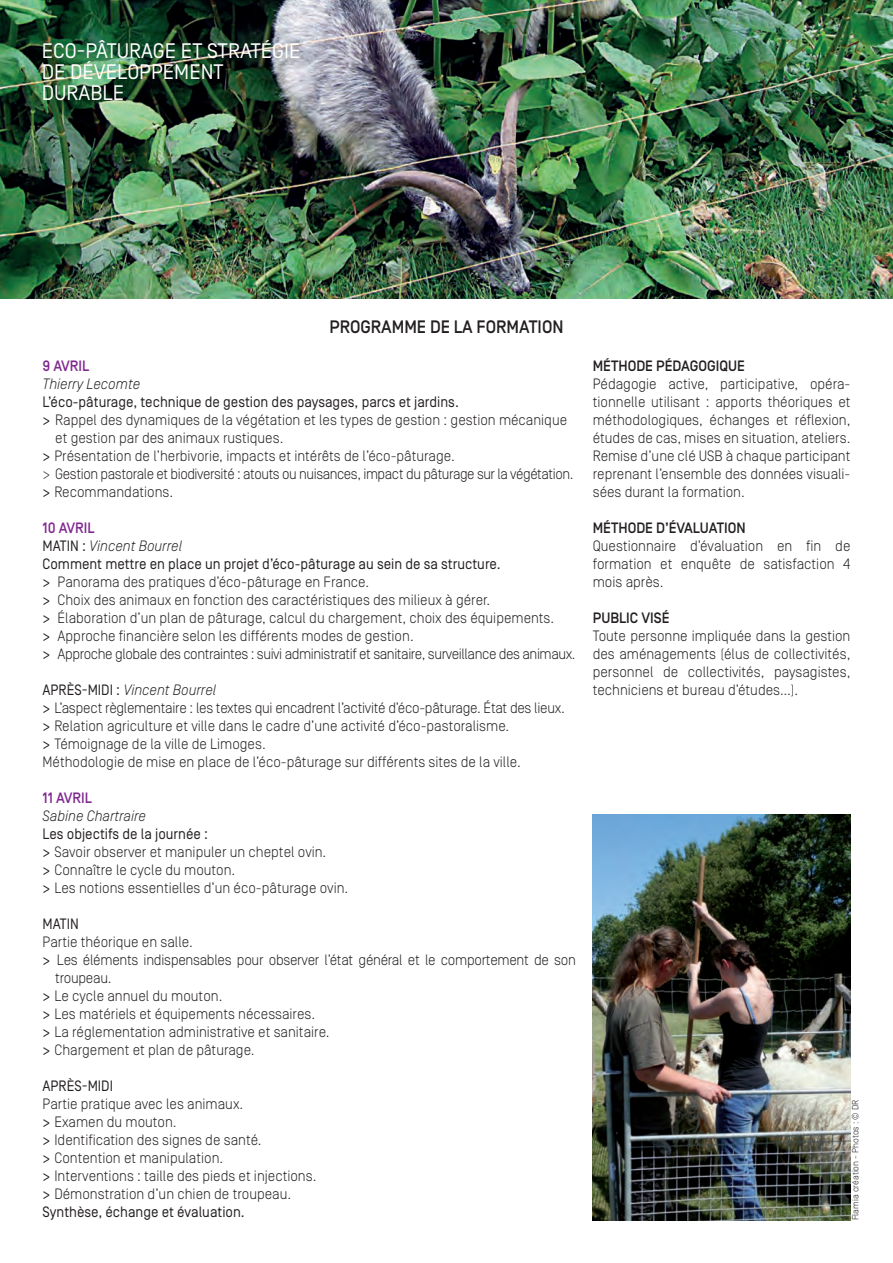
<style>
.page{position:relative;width:893px;height:1263px;background:#fff}
.page>*{position:absolute;margin:0;border:0;box-sizing:border-box;transform-origin:0 0}
.t1{font:21px/21px "Simplon BP Regular";color:#fff}
.t2{font:500 18px "Simplon BP";color:#231f20;scale:.95 1}
.Bodie{font:300 15px/18px "Simplon BP";color:#231f20;text-align:justify;scale:.95 1}
.Bodie-2{font:15px "Simplon BP Regular";color:#231f20;scale:.95 1}
.Bodie-3{font:300 15px "Simplon BP";letter-spacing:-.03em;color:#231f20;scale:.95 1}
.Bodie-4{font:300 15px/18px "Simplon BP";letter-spacing:-.02em;color:#231f20;scale:.95 1}
.Bodie-5{font:italic 300 15px "Simplon BP";color:#231f20;scale:.95 1}
.Bodie-6{font:500 15px "Simplon BP";color:#231f20;scale:.95 1}
.Bodie-7{font:500 15px "Simplon BP";color:#802990;scale:.95 1}
.Bodie-8{font:300 9px "Simplon BP";color:#231f20}
.s1{font-family:"Simplon BP Regular";font-weight:400}
.s2{font-family:"Simplon BP Regular";font-weight:400;font-style:normal}
</style>
<div class="page">
<img style="left:0;top:0;width:893px;height:298px">
<img style="left:593px;top:814px;width:257px;height:406px">
<p class="t1" style="left:42px;top:40px;width:260px">ECO-PÂTURAGE ET STRATÉGIE<br>DE DÉVELOPPEMENT<br>DURABLE</p>
<p class="t2" style="left:329px;top:316px;width:248px">PROGRAMME DE LA FORMATION</p>
<p class="Bodie-7" style="left:43px;top:357px;width:51px">9 AVRIL</p>
<p class="Bodie-5" style="left:43px;top:375px;width:104px">Thierry Lecomte</p>
<p class="Bodie-2" style="left:43px;top:393px;width:440px">L’éco-pâturage, technique de gestion des paysages, parcs et jardins.</p>
<p class="Bodie" style="left:55px;top:411px;width:540px;text-indent:-13px"><span class="s1">&gt;</span> Rappel des dynamiques de la végétation et les types de gestion : gestion mécanique et gestion par des animaux rustiques.</p>
<p class="Bodie" style="left:43px;top:447px;width:435px"><span class="s1">&gt;</span> Présentation de l’herbivorie, impacts et intérêts de l’éco-pâturage.</p>
<p class="Bodie-3" style="left:43px;top:465px;width:560px">&gt; Gestion pastorale et biodiversité : atouts ou nuisances, impact du pâturage sur la végétation.</p>
<p class="Bodie" style="left:43px;top:483px;width:139px"><span class="s1">&gt;</span> Recommandations.</p>
<p class="Bodie-7" style="left:43px;top:519px;width:56px">10 AVRIL</p>
<p class="Bodie-5" style="left:43px;top:537px;width:148px"><span class="s2">MATIN :</span> Vincent Bourrel</p>
<p class="Bodie-2" style="left:43px;top:555px;width:484px">Comment mettre en place un projet d’éco-pâturage au sein de sa structure.</p>
<p class="Bodie" style="left:43px;top:573px;width:345px"><span class="s1">&gt;</span> Panorama des pratiques d’éco-pâturage en France.</p>
<p class="Bodie" style="left:43px;top:591px;width:473px"><span class="s1">&gt;</span> Choix des animaux en fonction des caractéristiques des milieux à gérer.</p>
<p class="Bodie" style="left:43px;top:609px;width:540px"><span class="s1">&gt;</span> Élaboration d’un plan de pâturage, calcul du chargement, choix des équipements.</p>
<p class="Bodie" style="left:43px;top:627px;width:392px"><span class="s1">&gt;</span> Approche financière selon les différents modes de gestion.</p>
<p class="Bodie-3" style="left:43px;top:645px;width:562px"><span class="s1">&gt;</span> Approche globale des contraintes : suivi administratif et sanitaire, surveillance des animaux.</p>
<p class="Bodie-5" style="left:43px;top:681px;width:184px"><span class="s2">APRÈS-MIDI :</span> Vincent Bourrel</p>
<p class="Bodie-4" style="left:43px;top:699px;width:551px"><span class="s1">&gt;</span> L’aspect règlementaire : les textes qui encadrent l’activité d’éco-pâturage. État des lieux.</p>
<p class="Bodie" style="left:43px;top:717px;width:493px"><span class="s1">&gt;</span> Relation agriculture et ville dans le cadre d’une activité d’éco-pastoralisme.</p>
<p class="Bodie" style="left:43px;top:735px;width:237px"><span class="s1">&gt;</span> Témoignage de la ville de Limoges.</p>
<p class="Bodie" style="left:43px;top:753px;width:505px">Méthodologie de mise en place de l’éco-pâturage sur différents sites de la ville.</p>
<p class="Bodie-7" style="left:43px;top:789px;width:54px">11 AVRIL</p>
<p class="Bodie-5" style="left:43px;top:807px;width:111px">Sabine Chartraire</p>
<p class="Bodie-2" style="left:43px;top:825px;width:176px">Les objectifs de la journée :</p>
<p class="Bodie" style="left:43px;top:843px;width:300px"><span class="s1">&gt;</span> Savoir observer et manipuler un cheptel ovin.</p>
<p class="Bodie" style="left:43px;top:861px;width:204px"><span class="s1">&gt;</span> Connaître le cycle du mouton.</p>
<p class="Bodie" style="left:43px;top:879px;width:323px"><span class="s1">&gt;</span> Les notions essentielles d’un éco-pâturage ovin.</p>
<p class="Bodie-2" style="left:43px;top:915px;width:40px">MATIN</p>
<p class="Bodie" style="left:43px;top:933px;width:160px">Partie théorique en salle.</p>
<p class="Bodie-4" style="left:55px;top:951px;width:549px;text-indent:-13px"><span class="s1">&gt;</span> Les éléments indispensables pour observer l’état général et le comportement de son troupeau.</p>
<p class="Bodie" style="left:43px;top:987px;width:191px"><span class="s1">&gt;</span> Le cycle annuel du mouton.</p>
<p class="Bodie" style="left:43px;top:1005px;width:289px"><span class="s1">&gt;</span> Les matériels et équipements nécessaires.</p>
<p class="Bodie" style="left:43px;top:1023px;width:304px"><span class="s1">&gt;</span> La réglementation administrative et sanitaire.</p>
<p class="Bodie" style="left:43px;top:1041px;width:225px"><span class="s1">&gt;</span> Chargement et plan de pâturage.</p>
<p class="Bodie-2" style="left:43px;top:1077px;width:76px">APRÈS-MIDI</p>
<p class="Bodie" style="left:43px;top:1095px;width:213px">Partie pratique avec les animaux.</p>
<p class="Bodie" style="left:43px;top:1113px;width:143px"><span class="s1">&gt;</span> Examen du mouton.</p>
<p class="Bodie" style="left:43px;top:1131px;width:232px"><span class="s1">&gt;</span> Identification des signes de santé.</p>
<p class="Bodie" style="left:43px;top:1149px;width:192px"><span class="s1">&gt;</span> Contention et manipulation.</p>
<p class="Bodie" style="left:43px;top:1167px;width:290px"><span class="s1">&gt;</span> Interventions : taille des pieds et injections.</p>
<p class="Bodie" style="left:43px;top:1185px;width:263px"><span class="s1">&gt;</span> Démonstration d’un chien de troupeau.</p>
<p class="Bodie-2" style="left:43px;top:1203px;width:214px">Synthèse, échange et évaluation.</p>
<p class="Bodie-6" style="left:593px;top:357px;width:162px">MÉTHODE PÉDAGOGIQUE</p>
<p class="Bodie" style="left:593px;top:375px;width:273px">Pédagogie active, participative, opéra&shy;tionnelle utilisant : apports théoriques et méthodologiques, échanges et réflexion, études de cas, mises en situation, ateliers.<br>Remise d’une clé USB à chaque participant reprenant l’ensemble des données visuali&shy;sées durant la formation.</p>
<p class="Bodie-6" style="left:593px;top:519px;width:163px">MÉTHODE D’ÉVALUATION</p>
<p class="Bodie" style="left:593px;top:537px;width:273px">Questionnaire d’évaluation en fin de formation et enquête de satisfaction 4 mois après.</p>
<p class="Bodie-6" style="left:593px;top:609px;width:82px">PUBLIC VISÉ</p>
<p class="Bodie" style="left:593px;top:627px;width:273px">Toute personne impliquée dans la gestion des aménagements (élus de collectivités, personnel de collectivités, paysagistes, techniciens et bureau d’études…).</p>
<p class="Bodie-8" style="left:850px;top:1220px;width:122px;rotate:-90deg">Flamia création - Photos : © DR</p>
</div>
